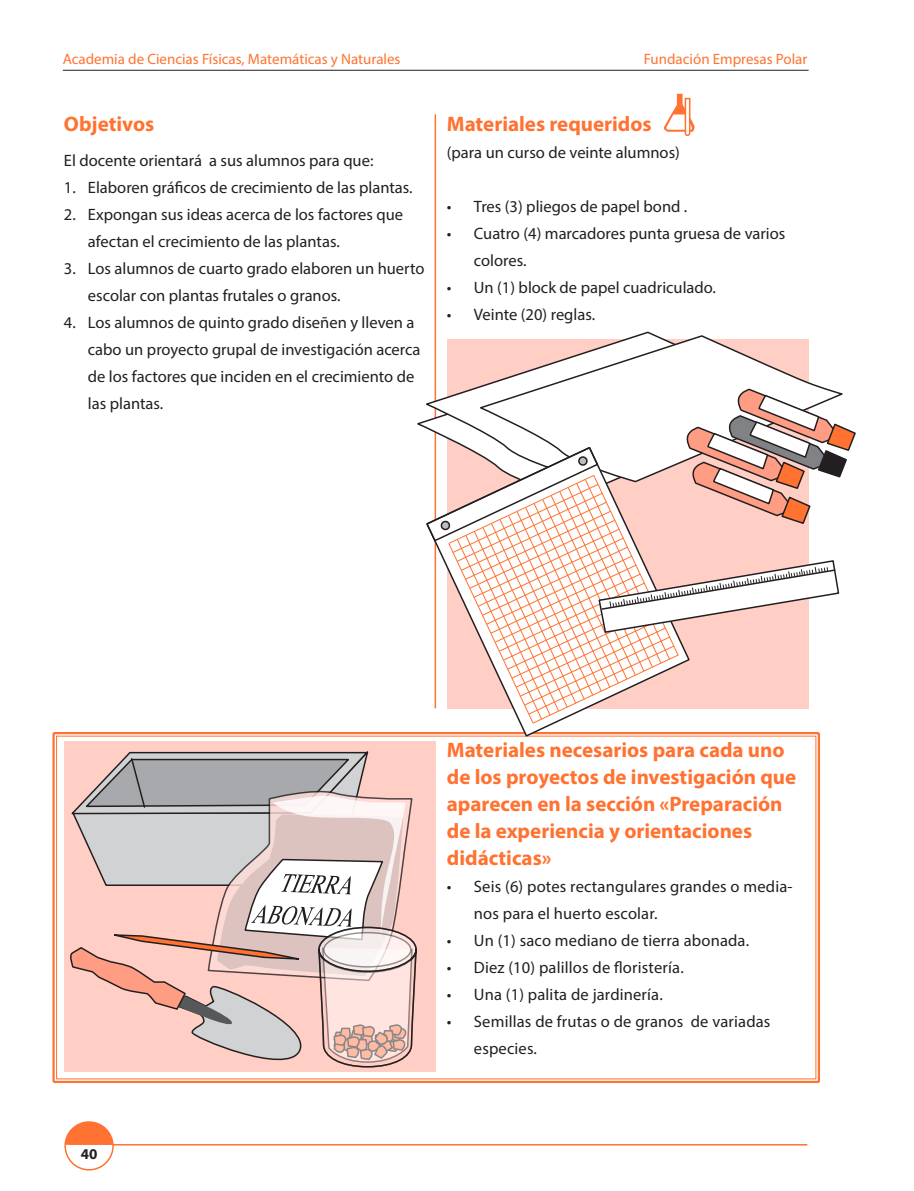
<style>
.page{position:relative;width:914px;height:1191px;background:#fff}
.page>*{position:absolute;margin:0;border:0;box-sizing:border-box;transform-origin:0 0}
.Subcapitulo{font:700 21px/27px "Myriad Pro";color:#ff7231}
.Texto_11{font:16.5px/27px "Myriad Pro";color:#231f20}
.Material__numero_de{font:16.5px "Myriad Pro";color:#231f20}
.t1{font:15px "Myriad Pro";color:#ff7231}
.t2{font:700 15px "Myriad Pro";color:#231f20}
</style>
<div class="page">
<hr style="left:69px;top:1143px;width:738px;height:2px;background:#ff7231">
<hr style="left:63px;top:70px;width:745px;height:1px;background:#231f20">
<svg style="left:64px;top:1121px;width:50px;height:50px"></svg>
<hr style="left:434px;top:115px;width:2px;height:592px;background:#ff7231">
<div style="left:52px;top:731px;width:767px;height:351px;border:2px solid #ff7231"></div>
<svg style="left:664px;top:94px;width:31px;height:43px"></svg>
<div style="left:64px;top:741px;width:372px;height:330px;background:#ffcec5"></div>
<svg style="left:424px;top:332px;width:280px;height:96px"></svg>
<svg style="left:478px;top:336px;width:350px;height:53px"></svg>
<svg style="left:425px;top:723px;width:265px;height:14px"></svg>
<svg style="left:425px;top:389px;width:431px;height:334px"></svg>
<svg style="left:68px;top:751px;width:349px;height:321px"></svg>
<p class="t1" style="left:63px;top:50px;width:339px">Academia de Ciencias Físicas, Matemáticas y Naturales</p>
<p class="t1" style="left:643px;top:50px;width:165px">Fundación Empresas Polar</p>
<p class="Subcapitulo" style="left:64px;top:109px;width:92px">Objetivos</p>
<p class="Texto_11" style="left:64px;top:147px;width:311px">El docente orientará a sus alumnos para que:</p>
<p class="Texto_11" style="left:64px;top:174px;width:350px">1. Elaboren gráficos de crecimiento de las plantas.</p>
<p class="Texto_11" style="left:88px;top:201px;width:316px;text-indent:-24px">2. Expongan sus ideas acerca de los factores que afectan el crecimiento de las plantas.</p>
<p class="Texto_11" style="left:88px;top:255px;width:338px;text-indent:-24px">3. Los alumnos de cuarto grado elaboren un huerto escolar con plantas frutales o granos.</p>
<p class="Texto_11" style="left:88px;top:309px;width:334px;text-indent:-24px">4. Los alumnos de quinto grado diseñen y lleven a cabo un proyecto grupal de investigación acerca de los factores que inciden en el crecimiento de las plantas.</p>
<p class="Subcapitulo" style="left:447px;top:109px;width:206px">Materiales requeridos</p>
<p class="Material__numero_de" style="left:447px;top:142px;width:234px">(para un curso de veinte alumnos)</p>
<p class="Texto_11" style="left:447px;top:192px;width:242px">• Tres (3) pliegos de papel bond .</p>
<p class="Texto_11" style="left:473px;top:219px;width:313px;text-indent:-27px">• Cuatro (4) marcadores punta gruesa de varios colores.</p>
<p class="Texto_11" style="left:447px;top:273px;width:270px">• Un (1) block de papel cuadriculado.</p>
<p class="Texto_11" style="left:447px;top:300px;width:150px">• Veinte (20) reglas.</p>
<p class="t2" style="left:81px;top:1143px;width:18px">40</p>
<p class="Subcapitulo" style="left:447px;top:735px;width:351px">Materiales necesarios para cada uno de los proyectos de investigación que aparecen en la sección «Preparación de la experiencia y orientaciones didácticas»</p>
<p class="Texto_11" style="left:473px;top:872px;width:320px;text-indent:-27px">• Seis (6) potes rectangulares grandes o media&shy;nos para el huerto escolar.</p>
<p class="Texto_11" style="left:447px;top:926px;width:304px">• Un (1) saco mediano de tierra abonada.</p>
<p class="Texto_11" style="left:447px;top:953px;width:238px">• Diez (10) palillos de floristería.</p>
<p class="Texto_11" style="left:447px;top:980px;width:217px">• Una (1) palita de jardinería.</p>
<p class="Texto_11" style="left:473px;top:1007px;width:298px;text-indent:-27px">• Semillas de frutas o de granos de variadas especies.</p>
</div>
